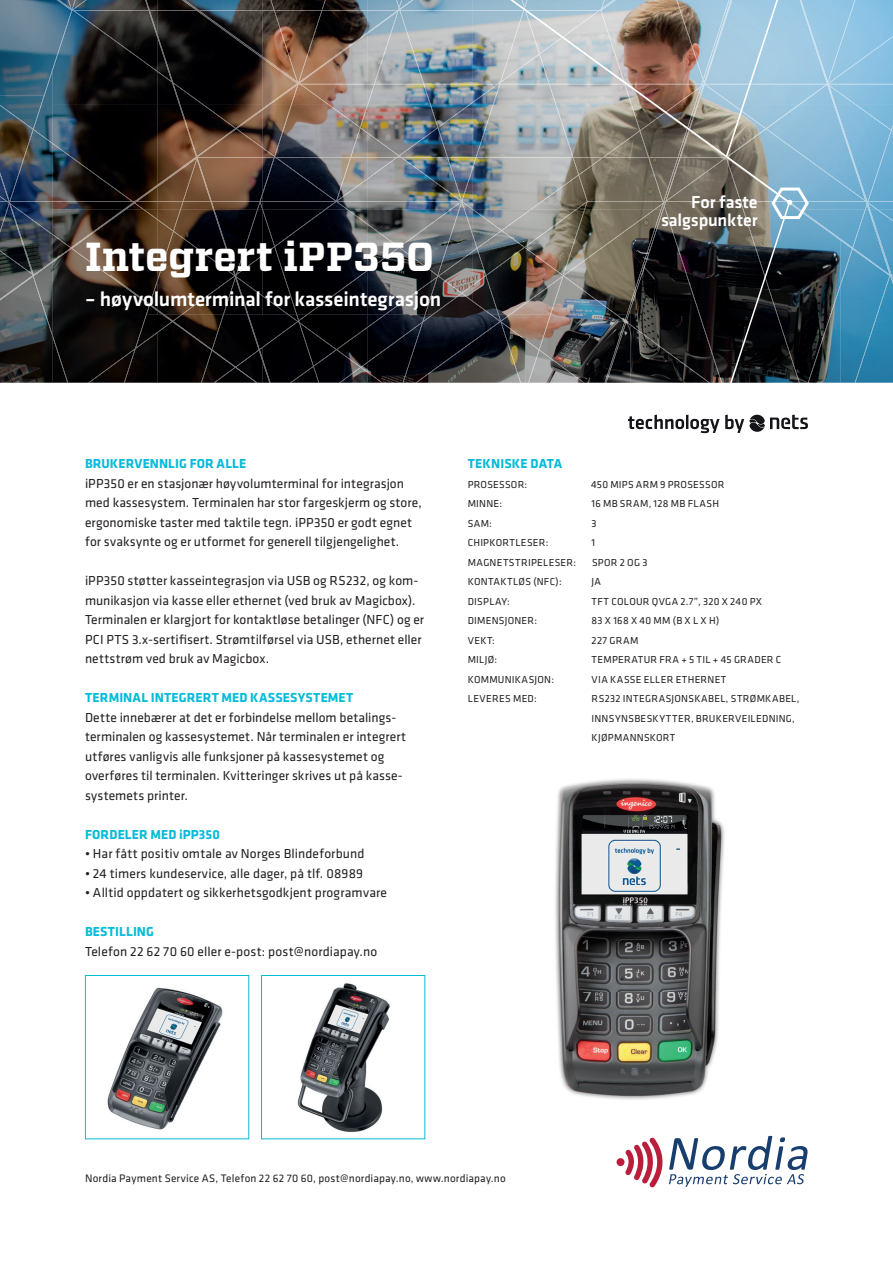
<style>
.page{position:relative;width:893px;height:1263px;background:#fff}
.page>*{position:absolute;margin:0;border:0;box-sizing:border-box;transform-origin:0 0}
.t1{font:700 40.5px "Vitesse";color:#fff}
.t2{font:500 21px "Klavika";letter-spacing:-.01em;color:#fff}
.t3{font:500 18px/18px "Klavika";letter-spacing:-.01em;color:#fff;text-align:right}
.t4{font:13.5px/19.5px "Klavika";letter-spacing:.005em;color:#231f20}
.t5{font:700 13.5px "Klavika";letter-spacing:.01em;color:#07bbda}
.t6{font:11.25px "Klavika";letter-spacing:.015em;color:#231f20}
.t7{font:10.5px/19.5px "Klavika";letter-spacing:.025em;color:#231f20}
</style>
<div class="page">
<img style="left:555px;top:779px;width:170px;height:321px">
<svg style="left:628px;top:415px;width:180px;height:18px"></svg>
<img style="left:72px;top:0;width:821px;height:105px">
<img style="left:72px;top:105px;width:328px;height:105px">
<img style="left:134px;top:210px;width:471px;height:104px">
<img style="left:0;top:0;width:57px;height:95px">
<img style="left:0;top:95px;width:9px;height:288px">
<img style="left:68px;top:249px;width:90px;height:134px">
<img style="left:525px;top:276px;width:80px;height:107px">
<img style="left:890px;top:284px;width:3px;height:99px">
<img style="left:161px;top:347px;width:31px;height:36px">
<img style="left:368px;top:294px;width:157px;height:43px">
<img style="left:587px;top:292px;width:18px;height:46px">
<img style="left:326px;top:85px;width:10px;height:66px">
<img style="left:223px;top:84px;width:27px;height:16px">
<img style="left:400px;top:205px;width:3px;height:41px">
<img style="left:403px;top:205px;width:118px;height:178px">
<img style="left:587px;top:205px;width:37px;height:66px">
<img style="left:467px;top:338px;width:51px;height:8px">
<img style="left:416px;top:345px;width:51px;height:38px">
<img style="left:0;top:105px;width:9px;height:24px">
<img style="left:197px;top:0;width:63px;height:84px">
<img style="left:250px;top:84px;width:10px;height:151px">
<img style="left:208px;top:232px;width:42px;height:104px">
<img style="left:338px;top:247px;width:59px;height:45px">
<img style="left:319px;top:292px;width:20px;height:40px">
<img style="left:523px;top:271px;width:5px;height:38px">
<img style="left:828px;top:0;width:27px;height:84px">
<img style="left:809px;top:26px;width:34px;height:104px">
<img style="left:326px;top:64px;width:10px;height:20px">
<img style="left:72px;top:129px;width:31px;height:29px">
<img style="left:172px;top:230px;width:71px;height:51px">
<img style="left:319px;top:332px;width:23px;height:13px">
<img style="left:827px;top:85px;width:64px;height:73px">
<img style="left:868px;top:278px;width:22px;height:105px">
<img style="left:828px;top:85px;width:39px;height:73px">
<img style="left:827px;top:0;width:1px;height:77px">
<img style="left:800px;top:0;width:27px;height:77px">
<svg style="left:890px;top:278px;width:3px;height:6px"></svg>
<img style="left:605px;top:230px;width:19px;height:153px">
<img style="left:326px;top:11px;width:10px;height:53px">
<img style="left:72px;top:0;width:57px;height:50px">
<img style="left:128px;top:50px;width:70px;height:51px">
<img style="left:326px;top:151px;width:10px;height:50px">
<img style="left:9px;top:300px;width:59px;height:83px">
<img style="left:197px;top:101px;width:63px;height:50px">
<img style="left:319px;top:201px;width:80px;height:46px">
<img style="left:397px;top:246px;width:64px;height:46px">
<img style="left:464px;top:292px;width:59px;height:46px">
<img style="left:521px;top:337px;width:7px;height:46px">
<img style="left:851px;top:278px;width:17px;height:105px">
<img style="left:791px;top:124px;width:23px;height:39px">
<img style="left:813px;top:163px;width:37px;height:38px">
<img style="left:336px;top:0;width:23px;height:202px">
<img style="left:212px;top:246px;width:48px;height:46px">
<img style="left:208px;top:292px;width:5px;height:44px">
<img style="left:88px;top:337px;width:36px;height:46px">
<img style="left:0;top:134px;width:9px;height:62px">
<img style="left:838px;top:84px;width:55px;height:1px">
<img style="left:850px;top:125px;width:43px;height:76px">
<img style="left:810px;top:278px;width:41px;height:105px">
<img style="left:837px;top:36px;width:56px;height:41px">
<img style="left:791px;top:77px;width:47px;height:40px">
<img style="left:810px;top:202px;width:83px;height:76px">
<img style="left:463px;top:271px;width:63px;height:21px">
<img style="left:401px;top:292px;width:63px;height:46px">
<img style="left:339px;top:337px;width:63px;height:46px">
<img style="left:528px;top:205px;width:59px;height:178px">
<img style="left:110px;top:275px;width:98px;height:72px">
<img style="left:606px;top:232px;width:18px;height:151px">
<img style="left:145px;top:0;width:1px;height:128px">
<img style="left:197px;top:126px;width:31px;height:31px">
<img style="left:228px;top:254px;width:32px;height:82px">
<img style="left:446px;top:205px;width:103px;height:66px">
<img style="left:394px;top:270px;width:52px;height:39px">
<img style="left:342px;top:308px;width:52px;height:38px">
<img style="left:319px;top:345px;width:23px;height:38px">
<img style="left:9px;top:11px;width:63px;height:237px">
<img style="left:72px;top:248px;width:62px;height:45px">
<img style="left:161px;top:293px;width:34px;height:45px">
<img style="left:64px;top:201px;width:196px;height:1px">
<img style="left:260px;top:202px;width:59px;height:181px">
<img style="left:260px;top:0;width:66px;height:202px">
<img style="left:234px;top:157px;width:125px;height:1px">
<img style="left:146px;top:0;width:51px;height:158px">
<img style="left:161px;top:157px;width:73px;height:115px">
<img style="left:234px;top:269px;width:36px;height:114px">
<img style="left:72px;top:158px;width:125px;height:90px">
<img style="left:0;top:248px;width:72px;height:52px">
<img style="left:124px;top:269px;width:37px;height:114px">
<img style="left:87px;top:10px;width:272px;height:1px">
<img style="left:75px;top:0;width:12px;height:11px">
<svg style="left:72px;top:0;width:3px;height:11px"></svg>
<img style="left:0;top:196px;width:64px;height:47px">
<img style="left:63px;top:243px;width:66px;height:46px">
<img style="left:127px;top:289px;width:66px;height:47px">
<img style="left:192px;top:336px;width:65px;height:47px">
<img style="left:57px;top:0;width:15px;height:11px">
<svg style="left:624px;top:186px;width:186px;height:197px;background:#2c2f30"></svg>
<img style="left:359px;top:0;width:432px;height:205px">
<img style="left:297px;top:983px;width:93px;height:149px">
<div style="left:261px;top:975px;width:164px;height:164px;border:1px solid #07bbda"></div>
<img style="left:107px;top:987px;width:116px;height:143px">
<div style="left:85px;top:975px;width:164px;height:164px;border:1px solid #07bbda"></div>
<div style="left:616px;top:1158px;width:8px;height:8px;background:#ba1e3b;border-radius:50%"></div>
<svg style="left:625px;top:1136px;width:182px;height:51px"></svg>
<h1 class="t1" style="left:85px;top:229px;width:351px">Integrert iPP350</h1>
<h2 class="t2" style="left:85px;top:284px;width:358px">– høyvolumterminal for kasseintegrasjon</h2>
<h3 class="t3" style="left:661px;top:193px;width:98px">For faste salgspunkter</h3>
<p class="t5" style="left:85px;top:454px;width:163px">BRUKERVENNLIG FOR ALLE</p>
<p class="t4" style="left:85px;top:473px;width:338px">iPP350 er en stasjonær høyvolumterminal for integrasjon med kassesystem. Terminalen har stor fargeskjerm og store, ergonomiske taster med taktile tegn. iPP350 er godt egnet for svaksynte og er utformet for generell tilgjengelighet.</p>
<p class="t4" style="left:85px;top:570px;width:341px">iPP350 støtter kasseintegrasjon via USB og RS232, og kom&shy;munikasjon via kasse eller ethernet (ved bruk av Magicbox).<br>Terminalen er klargjort for kontaktløse betalinger (NFC) og er PCI PTS 3.x-sertifisert. Strømtilførsel via USB, ethernet eller nettstrøm ved bruk av Magicbox.</p>
<p class="t5" style="left:85px;top:688px;width:270px">TERMINAL INTEGRERT MED KASSESYSTEMET</p>
<p class="t4" style="left:85px;top:707px;width:323px">Dette innebærer at det er forbindelse mellom betalings&shy;terminalen og kassesystemet. Når terminalen er integrert utføres vanligvis alle funksjoner på kassesystemet og overføres til terminalen. Kvitteringer skrives ut på kasse&shy;systemets printer.</p>
<p class="t5" style="left:85px;top:824px;width:136px">FORDELER MED iPP350</p>
<p class="t4" style="left:85px;top:843px;width:281px">• Har fått positiv omtale av Norges Blindeforbund</p>
<p class="t4" style="left:85px;top:863px;width:280px">• 24 timers kundeservice, alle dager, på tlf. 08989</p>
<p class="t4" style="left:85px;top:882px;width:304px">• Alltid oppdatert og sikkerhetsgodkjent programvare</p>
<p class="t5" style="left:85px;top:922px;width:70px">BESTILLING</p>
<p class="t4" style="left:85px;top:941px;width:294px">Telefon 22 62 70 60 eller e-post: post@nordiapay.no</p>
<p class="t5" style="left:468px;top:454px;width:96px">TEKNISKE DATA</p>
<p class="t7" style="left:468px;top:474px;width:61px">PROSESSOR:</p>
<p class="t7" style="left:591px;top:474px;width:135px">450 MIPS ARM 9 PROSESSOR</p>
<p class="t7" style="left:468px;top:493px;width:36px">MINNE:</p>
<p class="t7" style="left:592px;top:493px;width:129px">16 MB SRAM, 128 MB FLASH</p>
<p class="t7" style="left:468px;top:513px;width:26px">SAM:</p>
<p class="t7" style="left:592px;top:513px;width:7px">3</p>
<p class="t7" style="left:468px;top:532px;width:82px">CHIPKORTLESER:</p>
<p class="t7" style="left:592px;top:532px;width:5px">1</p>
<p class="t7" style="left:468px;top:552px;width:110px">MAGNETSTRIPELESER:</p>
<p class="t7" style="left:592px;top:552px;width:57px">SPOR 2 OG 3</p>
<p class="t7" style="left:468px;top:571px;width:95px">KONTAKTLØS (NFC):</p>
<p class="t7" style="left:592px;top:571px;width:11px">JA</p>
<p class="t7" style="left:468px;top:591px;width:44px">DISPLAY:</p>
<p class="t7" style="left:592px;top:591px;width:172px">TFT COLOUR QVGA 2.7”, 320 X 240 PX</p>
<p class="t7" style="left:468px;top:610px;width:71px">DIMENSJONER:</p>
<p class="t7" style="left:592px;top:610px;width:129px">83 X 168 X 40 MM (B X L X H)</p>
<p class="t7" style="left:468px;top:630px;width:28px">VEKT:</p>
<p class="t7" style="left:592px;top:630px;width:48px">227 GRAM</p>
<p class="t7" style="left:468px;top:649px;width:31px">MILJØ:</p>
<p class="t7" style="left:592px;top:649px;width:191px">TEMPERATUR FRA + 5 TIL + 45 GRADER C</p>
<p class="t7" style="left:468px;top:669px;width:88px">KOMMUNIKASJON:</p>
<p class="t7" style="left:592px;top:669px;width:136px">VIA KASSE ELLER ETHERNET</p>
<p class="t7" style="left:468px;top:688px;width:71px">LEVERES MED:</p>
<p class="t7" style="left:592px;top:688px;width:209px">RS232 INTEGRASJONSKABEL, STRØMKABEL,<br>INNSYNSBESKYTTER, BRUKERVEILEDNING,<br>KJØPMANNSKORT</p>
<p class="t6" style="left:85px;top:1171px;width:422px">Nordia Payment Service AS, Telefon 22 62 70 60, post@nordiapay.no, www.nordiapay.no</p>
</div>
